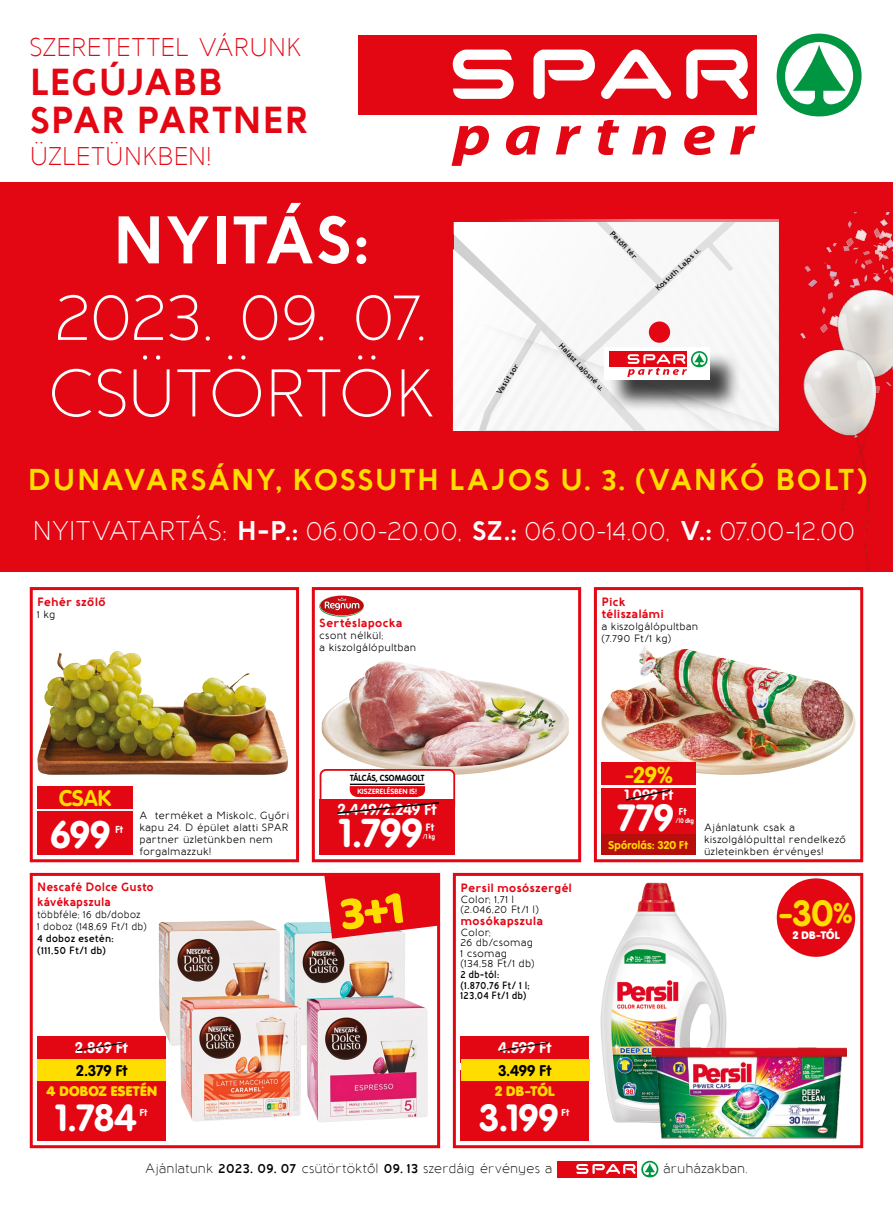
<style>
.page{position:relative;width:893px;height:1212px;background:#fff}
.page>*{position:absolute;margin:0;border:0;box-sizing:border-box;transform-origin:0 0}
.t1{font:67.2px/76.5px "Baufra";letter-spacing:-.045em;color:#fff}
.t2{font:700 67.2px "Baufra";letter-spacing:-.03em;color:#fff}
.t3{font:700 39.6px "VAG Rounded Next";color:#fff}
.t4{font:700 37.65px "VAG Rounded Next";color:#fff}
.t5{font:700 37.35px/37.3px "Baufra";letter-spacing:-.02em;color:#e30613}
.t6{font:700 37.35px "VAG Rounded Next";letter-spacing:-.005em;color:#fff}
.t7{font:700 35.85px "VAG Rounded Next";color:#fd0}
.t8{font:700 30px "Baufra";letter-spacing:.01em;color:#fd0}
.t9{font:27px "Baufra";letter-spacing:-.02em;color:#fff}
.t10{font:25.5px "Baufra";letter-spacing:-.015em;color:#e30613}
.t11{font:700 22.65px "VAG Rounded Next";color:#fd0}
.t12{font:700 22.35px "VAG Rounded Next";color:#fd0}
.t13{font:700 15.6px "VAG Rounded Next";letter-spacing:-.015em;color:#fff}
.t14{font:700 15.3px "VAG Rounded Next";letter-spacing:.005em;color:#fff}
.t15{font:700 15.3px "VAG Rounded Next";letter-spacing:.005em;color:#000}
.t16{font:700 14.7px "VAG Rounded Next";color:#fff}
.t17{font:900 13.8px "VAG Rounded Next";letter-spacing:.02em;color:#fd0}
.t18{font:13.5px "Baufra";letter-spacing:-.005em;color:#000}
.t19{font:700 12px/12px "Baufra";color:#e30613}
.t20{font:700 12px/15px "Baufra";color:#e30613;scale:.95 1}
.t21{font:700 11.1px "VAG Rounded Next";letter-spacing:.02em;color:#fd0}
.t22{font:900 10.8px "VAG Rounded Next";color:#fff}
.t23{font:500 10.5px/12px "Baufra";letter-spacing:.01em;color:#000}
.t24{font:500 10.5px/12px "Baufra";letter-spacing:.01em;color:#000;scale:.95 1}
.t25{font:600 10.5px/10.5px "Baufra";letter-spacing:.01em;color:#000;scale:.9 1}
.t26{font:600 10.5px/12px "Baufra";letter-spacing:.01em;color:#000;scale:.95 1}
.t27{font:700 10.5px "VAG Rounded Next";color:#fff}
.t28{font:700 10.05px "VAG Rounded Next";color:#fff}
.t29{font:700 9.9px "VAG Rounded Next";color:#fff}
.t30{font:700 8.7px "VAG Rounded Next";letter-spacing:.01em;color:#000;scale:.9 1}
.t31{font:600 7.5px "Baufra";color:#000}
.t32{font:700 7.35px "VAG Rounded Next";letter-spacing:.02em;color:#fff}
.t33{font:700 7.05px "VAG Rounded Next";color:#fff;scale:.8 1}
.t34{font:700 6.6px "VAG Rounded Next";color:#fff;scale:.8 1}
.s1{font-weight:700}
.s2{font-size:27.9px}
.s3{font-weight:600}
</style>
<div class="page">
<hr style="left:0;top:0;width:1px;height:741px;background:#30b39d">
<div style="left:0;top:183px;width:893px;height:389px;background:#e30613"></div>
<svg style="left:452px;top:126px;width:37px;height:40px"></svg>
<svg style="left:506px;top:126px;width:34px;height:29px"></svg>
<svg style="left:556px;top:126px;width:25px;height:28px"></svg>
<svg style="left:597px;top:120px;width:22px;height:35px"></svg>
<svg style="left:632px;top:126px;width:34px;height:28px"></svg>
<svg style="left:684px;top:126px;width:31px;height:29px"></svg>
<svg style="left:730px;top:126px;width:25px;height:28px"></svg>
<div style="left:358px;top:35px;width:399px;height:80px;background:#e30613"></div>
<svg style="left:452px;top:50px;width:62px;height:49px"></svg>
<svg style="left:686px;top:49px;width:62px;height:50px"></svg>
<svg style="left:533px;top:49px;width:139px;height:50px"></svg>
<svg style="left:777px;top:34px;width:84px;height:83px"></svg>
<div style="left:30px;top:587px;width:269px;height:275px;border:3px solid #e30613"></div>
<div style="left:30px;top:873px;width:410px;height:275px;border:3px solid #e30613"></div>
<div style="left:594px;top:587px;width:269px;height:275px;border:3px solid #e30613"></div>
<div style="left:312px;top:587px;width:269px;height:275px;border:3px solid #e30613"></div>
<div style="left:453px;top:873px;width:410px;height:275px;border:3px solid #e30613"></div>
<img style="left:159px;top:920px;width:121px;height:126px">
<img style="left:284px;top:922px;width:121px;height:124px">
<img style="left:180px;top:998px;width:121px;height:124px">
<img style="left:307px;top:997px;width:121px;height:125px">
<img style="left:37px;top:651px;width:251px;height:124px">
<svg style="left:453px;top:220px;width:325px;height:210px;background:#efeaea"></svg>
<div style="left:649px;top:321px;width:21px;height:22px;background:#e30613;border-radius:50%"></div>
<img style="left:846px;top:213px;width:47px;height:30px">
<img style="left:824px;top:243px;width:69px;height:21px">
<img style="left:765px;top:264px;width:128px;height:167px">
<img style="left:787px;top:345px;width:94px;height:226px">
<img style="left:601px;top:646px;width:254px;height:130px">
<div style="left:586px;top:871px;width:153px;height:252px;background:#000;opacity:.25"></div>
<img style="left:652px;top:1047px;width:194px;height:91px">
<div style="left:460px;top:1036px;width:129px;height:26px;background:#e30613"></div>
<svg style="left:500px;top:1042px;width:49px;height:10px"></svg>
<div style="left:460px;top:1070px;width:129px;height:70px;background:#e30613"></div>
<div style="left:460px;top:1059px;width:129px;height:22px;background:#fd0"></div>
<div style="left:37px;top:1036px;width:129px;height:26px;background:#e30613"></div>
<svg style="left:77px;top:1042px;width:49px;height:10px"></svg>
<div style="left:37px;top:1070px;width:129px;height:70px;background:#e30613"></div>
<div style="left:37px;top:1059px;width:129px;height:22px;background:#fd0"></div>
<div style="left:777px;top:878px;width:78px;height:79px;background:#e30613;border-radius:50%"></div>
<div style="left:602px;top:762px;width:94px;height:23px;background:#e30613"></div>
<div style="left:602px;top:788px;width:94px;height:47px;background:#e30613"></div>
<div style="left:602px;top:835px;width:94px;height:20px;background:#b70e0c"></div>
<svg style="left:626px;top:789px;width:45px;height:12px"></svg>
<img style="left:322px;top:661px;width:247px;height:115px">
<svg style="left:319px;top:595px;width:45px;height:22px"></svg>
<div style="left:320px;top:770px;width:134px;height:42px;background:#fff;border-radius:5px"></div>
<div style="left:320px;top:769px;width:135px;height:44px;border:2px solid #e30613;border-radius:5px"></div>
<hr style="left:350px;top:784px;width:75px;height:1px;background:#000">
<div style="left:319px;top:800px;width:136px;height:55px;background:#e30613"></div>
<svg style="left:336px;top:786px;width:105px;height:28px"></svg>
<div style="left:37px;top:786px;width:96px;height:23px;background:#e30613"></div>
<div style="left:37px;top:812px;width:96px;height:43px;background:#e30613"></div>
<div style="left:557px;top:1161px;width:80px;height:16px;background:#e30613"></div>
<svg style="left:576px;top:1161px;width:82px;height:16px"></svg>
<svg style="left:324px;top:875px;width:115px;height:64px;background:#e42531"></svg>
<h3 class="t10" style="left:30px;top:32px;width:274px">SZERETETTEL VÁRUNK</h3>
<h3 class="t5" style="left:30px;top:62px;width:282px">LEGÚJABB<br>SPAR PARTNER</h3>
<h3 class="t10" style="left:30px;top:140px;width:183px">ÜZLETÜNKBEN!</h3>
<h1 class="t2" style="left:112px;top:192px;width:259px">NYITÁS:</h1>
<h1 class="t1" style="left:46px;top:276px;width:391px">2023. 09. 07.<br>CSÜTÖRTÖK</h1>
<p class="t31" style="left:494px;top:391px;width:36px;rotate:-58deg">Vasút sor</p>
<p class="t31" style="left:615px;top:228px;width:37px;rotate:46deg">Petőfitér</p>
<p class="t31" style="left:653px;top:286px;width:60px;rotate:-44deg">Kossuth Lajos u.</p>
<p class="t31" style="left:564px;top:341px;width:63px;rotate:46deg">Halász Lajosné u.</p>
<h3 class="t8" style="left:28px;top:458px;width:842px">DUNAVARSÁNY, KOSSUTH LAJOS U. 3. (VANKÓ BOLT)</h3>
<h3 class="t9" style="left:33px;top:514px;width:824px">NYITVATARTÁS: <span class="s1">H-P.:</span> 06.00-20.00, <span class="s1">SZ.:</span> 06.00-14.00, <span class="s1">V.:</span> 07.00-12.00</h3>
<p class="t19" style="left:37px;top:595px;width:70px">Fehér szőlő</p>
<p class="t23" style="left:37px;top:608px;width:20px">1 kg</p>
<p class="t19" style="left:319px;top:616px;width:85px">Sertéslapocka</p>
<p class="t23" style="left:319px;top:629px;width:98px">csont nélkül;<br>a kiszolgálópultban</p>
<p class="t19" style="left:601px;top:595px;width:64px">Pick téliszalámi</p>
<p class="t23" style="left:601px;top:620px;width:98px">a kiszolgálópultban (7.790 Ft/1 kg)</p>
<h3 class="t12" style="left:59px;top:784px;width:54px">CSAK</h3>
<h3 class="t4" style="left:51px;top:811px;width:61px">699</h3>
<p class="t28" style="left:115px;top:823px;width:9px">Ft</p>
<p class="t23" style="left:139px;top:809px;width:151px">A terméket a Miskolc, Győri kapu 24. D épület alatti SPAR partner üzletünkben nem forgalmazzuk!</p>
<p class="t30" style="left:350px;top:772px;width:84px">TÁLCÁS, CSOMAGOLT</p>
<p class="t32" style="left:357px;top:787px;width:61px">KISZERELÉSBEN IS!</p>
<h2 class="t3" style="left:339px;top:807px;width:85px">1.799</h2>
<p class="t27" style="left:426px;top:820px;width:10px">Ft</p>
<h3 class="t13" style="left:338px;top:799px;width:100px">2.449/2.249 Ft</h3>
<p class="t33" style="left:423px;top:832px;width:17px">/1 kg</p>
<h3 class="t11" style="left:625px;top:760px;width:49px">-29%</h3>
<h3 class="t6" style="left:618px;top:793px;width:58px">779</h3>
<p class="t29" style="left:679px;top:805px;width:9px">Ft</p>
<h3 class="t16" style="left:624px;top:785px;width:51px">1.099 Ft</h3>
<p class="t34" style="left:676px;top:816px;width:24px">/10 dkg</p>
<p class="t21" style="left:609px;top:838px;width:81px">Spórolás: 320 Ft</p>
<p class="t23" style="left:704px;top:821px;width:144px">Ajánlatunk csak a kiszolgálópulttal rendelkező üzleteinkben érvényes!</p>
<p class="t20" style="left:37px;top:879px;width:124px">Nescafé Dolce Gusto kávékapszula</p>
<p class="t24" style="left:37px;top:908px;width:117px">többféle; 16 db/doboz<br>1 doboz (148,69 Ft/1 db)</p>
<p class="t26" style="left:37px;top:932px;width:82px">4 doboz esetén: (111,50 Ft/1 db)</p>
<p class="t19" style="left:460px;top:882px;width:113px">Persil mosószergél</p>
<p class="t23" style="left:460px;top:894px;width:80px;line-height:10.5px">Color; 1,71 l (2.046,20 Ft/1 l)</p>
<p class="t19" style="left:460px;top:915px;width:84px">mosókapszula</p>
<p class="t23" style="left:460px;top:927px;width:75px;line-height:10.5px">Color;<br>26 db/csomag<br>1 csomag (134,58 Ft/1 db)</p>
<p class="t25" style="left:460px;top:968px;width:78px">2 db-tól: (1.870,76 Ft/ 1 l;<br>123,04 Ft/1 db)</p>
<h3 class="t7" style="left:779px;top:890px;width:76px">-30<span class="s2">%</span></h3>
<p class="t22" style="left:793px;top:927px;width:49px">2 DB-TÓL</p>
<h3 class="t14" style="left:75px;top:1038px;width:54px">2.869 Ft</h3>
<h3 class="t14" style="left:498px;top:1038px;width:55px">4.599 Ft</h3>
<h3 class="t15" style="left:76px;top:1060px;width:53px">2.379 Ft</h3>
<h3 class="t17" style="left:47px;top:1081px;width:112px">4 DOBOZ ESETÉN</h3>
<h3 class="t15" style="left:498px;top:1060px;width:55px">3.499 Ft</h3>
<h3 class="t17" style="left:495px;top:1081px;width:61px">2 DB-TÓL</h3>
<h3 class="t6" style="left:55px;top:1094px;width:83px">1.784</h3>
<p class="t29" style="left:140px;top:1106px;width:9px">Ft</p>
<h3 class="t6" style="left:479px;top:1094px;width:81px">3.199</h3>
<p class="t29" style="left:562px;top:1106px;width:9px">Ft</p>
<p class="t18" style="left:145px;top:1160px;width:409px">Ajánlatunk <span class="s3">2023. 09. 07</span> csütörtöktől <span class="s3">09. 13</span> szerdáig érvényes a</p>
<p class="t18" style="left:663px;top:1160px;width:86px">áruházakban.</p>
</div>
